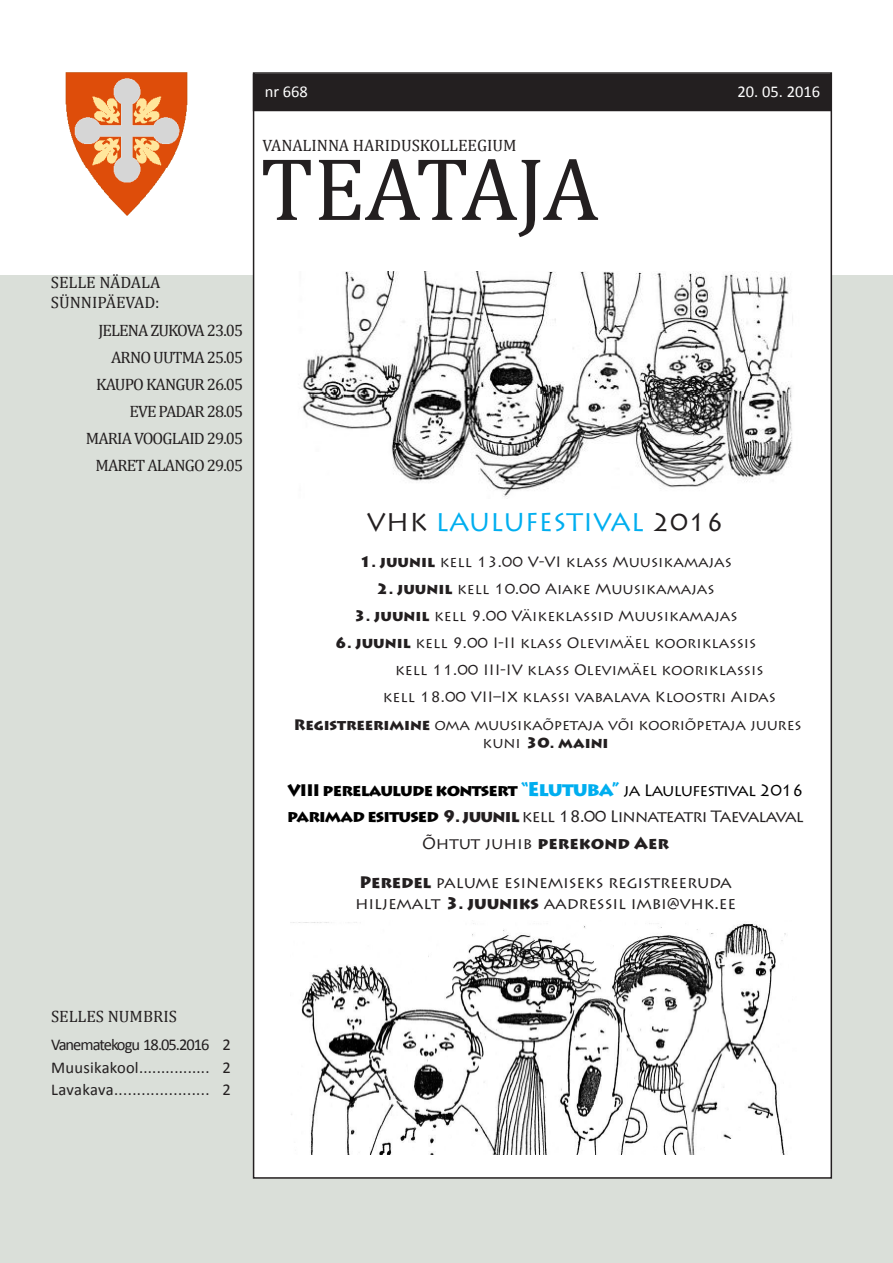
<style>
.page{position:relative;width:893px;height:1263px;background:#fff}
.page>*{position:absolute;margin:0;border:0;box-sizing:border-box;transform-origin:0 0}
.t1{font:90px "Cambria";letter-spacing:-.015em;color:#231f20}
.t2{font:25.5px "Lithos Pro";color:#00aeef}
.t3{font:900 16.5px/25.5px "Lithos Pro";letter-spacing:-.05em;color:#000}
.t4{font:16.5px "Cambria";letter-spacing:-.05em;color:#231f20}
.t5{font:16.5px "Lithos Pro";letter-spacing:-.01em;color:#231f20}
.t6{font:16.5px "Cambria";color:#231f20}
.t7{font:16.5px "Calibri";letter-spacing:.01em;color:#231f20}
.t8{font:16.5px "Calibri";letter-spacing:.015em;color:#231f20}
.t9{font:16.5px "Calibri";letter-spacing:-.06em;color:#231f20}
.t10{font:900 16.5px "Lithos Pro";color:#231f20}
.t11{font:16.5px "Calibri";color:#fff}
.t12{font:16.5px "Calibri";letter-spacing:-.02em;color:#231f20}
.t13{font:15px "Lithos Pro";color:#231f20}
.t14{font:900 15px "Lithos Pro";color:#231f20}
.s1{color:#231f20}
.s2{font-weight:900}
.s3{font-weight:400}
.s4{font-size:19.5px;color:#00aeef}
.s5{font-weight:400;color:#231f20}
</style>
<div class="page">
<div style="left:1px;top:276px;width:892px;height:987px;background:#dadfd9"></div>
<div style="left:254px;top:73px;width:577px;height:1105px;background:#fff"></div>
<div style="left:253px;top:74px;width:578px;height:37px;background:#231f20"></div>
<img style="left:65px;top:72px;width:123px;height:144px">
<img style="left:290px;top:922px;width:496px;height:233px">
<img style="left:300px;top:272px;width:493px;height:225px">
<p class="t6" style="left:51px;top:273px;width:111px">SELLE NÄDALA</p>
<p class="t6" style="left:51px;top:293px;width:110px">SÜNNIPÄEVAD:</p>
<p class="t4" style="left:98px;top:321px;width:147px">JELENA ZUKOVA 23.05</p>
<p class="t4" style="left:111px;top:348px;width:134px">ARNO UUTMA 25.05</p>
<p class="t4" style="left:96px;top:375px;width:149px">KAUPO KANGUR 26.05</p>
<p class="t4" style="left:129px;top:402px;width:116px">EVE PADAR 28.05</p>
<p class="t4" style="left:86px;top:429px;width:159px">MARIA VOOGLAID 29.05</p>
<p class="t4" style="left:95px;top:456px;width:149px">MARET ALANGO 29.05</p>
<p class="t11" style="left:265px;top:82px;width:45px">nr 668</p>
<p class="t11" style="left:737px;top:82px;width:84px">20. 05. 2016</p>
<p class="t6" style="left:263px;top:136px;width:256px">VANALINNA HARIDUSKOLLEEGIUM</p>
<p class="t1" style="left:260px;top:136px;width:340px">TEATAJA</p>
<p class="t2" style="left:367px;top:507px;width:359px"><span class="s1">VHK</span> LAULUFESTIVAL <span class="s1">2016</span></p>
<p class="t13" style="left:359px;top:553px;width:374px"><span class="s2">1. juunil</span> kell 13.00 V-VI klass Muusikamajas</p>
<p class="t13" style="left:376px;top:580px;width:340px"><span class="s2">2. juunil</span> kell 10.00 Aiake Muusikamajas</p>
<p class="t13" style="left:353px;top:607px;width:386px"><span class="s2">3. juunil</span> kell 9.00 Väikeklassid Muusikamajas</p>
<p class="t13" style="left:335px;top:634px;width:423px"><span class="s2">6. juunil</span> kell 9.00 I-II klass Olevimäel kooriklassis</p>
<p class="t13" style="left:395px;top:661px;width:370px">kell 11.00 III-IV klass Olevimäel kooriklassis</p>
<p class="t13" style="left:383px;top:688px;width:395px">kell 18.00 VII–IX klassi vabalava Kloostri Aidas</p>
<p class="t13" style="left:294px;top:716px;width:509px"><span class="s2">Registreerimine</span> oma muusikaõpetaja või kooriõpetaja juures</p>
<p class="t14" style="left:483px;top:733px;width:128px"><span class="s3">kuni</span> 30. maini</p>
<p class="t3" style="left:287px;top:778px;width:518px">VIII perelaulude kontsert <span class="s4">“Elutuba”</span> <span class="s3">ja Laulufestival 2016 </span>parimad esitused <span class="s1">9. juunil</span> <span class="s5">kell 18.00 Linnateatri Taevalaval</span></p>
<p class="t10" style="left:422px;top:833px;width:249px"><span class="s3">Õhtut juhib</span> perekond Aer</p>
<p class="t5" style="left:359px;top:872px;width:374px"><span class="s2">Peredel</span> palume esinemiseks registreeruda</p>
<p class="t5" style="left:355px;top:893px;width:382px">hiljemalt <span class="s2">3. juuniks</span> aadressil imbi@vhk.ee</p>
<p class="t6" style="left:51px;top:1006px;width:127px">SELLES NUMBRIS</p>
<p class="t9" style="left:51px;top:1034px;width:160px">Vanematekogu 18.05.2016</p>
<p class="t8" style="left:51px;top:1057px;width:160px">Muusikakool................</p>
<p class="t7" style="left:51px;top:1079px;width:160px">Lavakava.....................</p>
<p class="t12" style="left:223px;top:1034px;width:10px">2</p>
<p class="t12" style="left:223px;top:1057px;width:10px">2</p>
<p class="t12" style="left:223px;top:1079px;width:10px">2</p>
</div>
